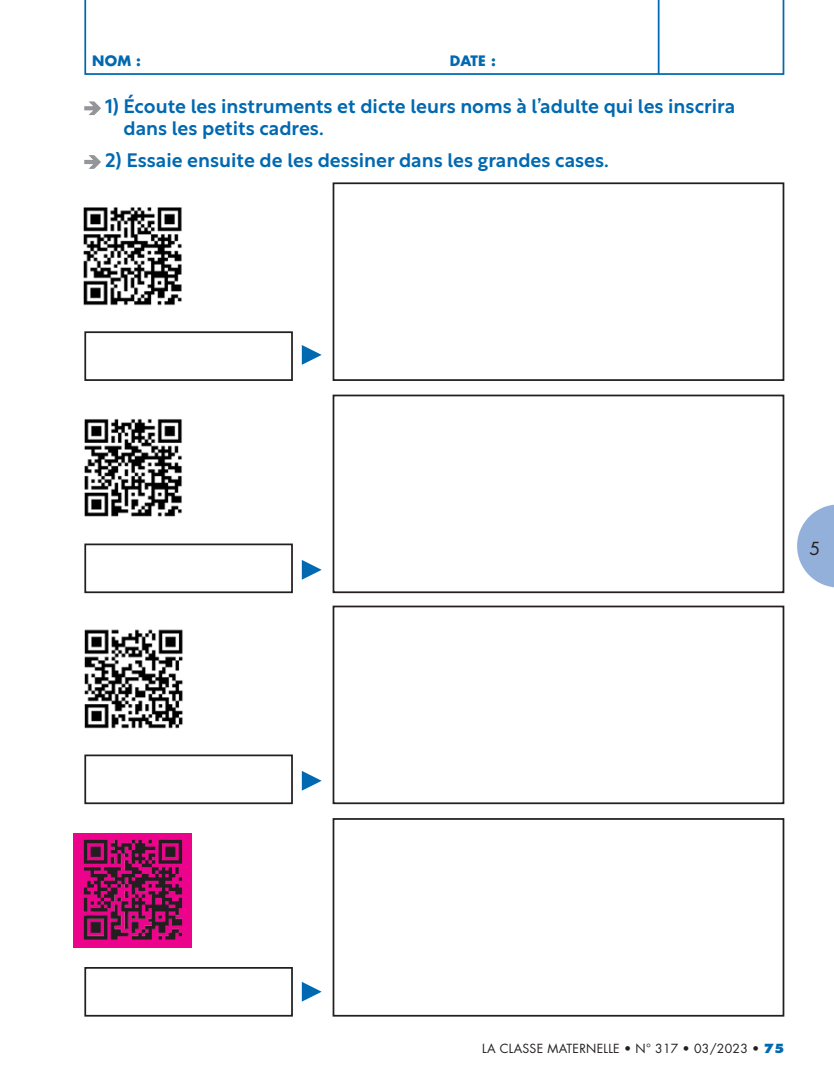
<style>
.page{position:relative;width:834px;height:1092px;background:#fff}
.page>*{position:absolute;margin:0;border:0;box-sizing:border-box;transform-origin:0 0}
.fiche_élève-2022{font:500 19.25px/21.9px "Rustica";color:#0069b1}
.t1{font:17.5px "Futura Std";color:#231f20}
.t2{font:700 14px "Futura Std";letter-spacing:.01em;color:#0069b1}
.t3{font:12.25px "Futura Std";letter-spacing:.02em;color:#231f20}
.s1{font-family:"DIN Pro";font-weight:900;font-size:15.75px;color:#939598}
.s2{font-weight:800;color:#0069b1}
</style>
<div class="page">
<svg style="left:797px;top:504px;width:36px;height:83px"></svg>
<svg style="left:84px;top:0;width:700px;height:75px"></svg>
<hr style="left:657px;top:0;width:2px;height:74px;background:#0069b1">
<img style="left:83px;top:207px;width:99px;height:99px">
<div style="left:84px;top:331px;width:209px;height:50px;border:2px solid #231f20"></div>
<div style="left:332px;top:182px;width:452px;height:199px;border:2px solid #231f20"></div>
<div style="left:332px;top:394px;width:452px;height:199px;border:2px solid #231f20"></div>
<div style="left:332px;top:605px;width:452px;height:199px;border:2px solid #231f20"></div>
<div style="left:332px;top:818px;width:452px;height:198px;border:2px solid #231f20"></div>
<img style="left:73px;top:833px;width:118px;height:114px">
<div style="left:84px;top:966px;width:209px;height:50px;border:2px solid #231f20"></div>
<img style="left:84px;top:629px;width:99px;height:100px">
<div style="left:84px;top:754px;width:209px;height:50px;border:2px solid #231f20"></div>
<img style="left:84px;top:419px;width:98px;height:98px">
<div style="left:84px;top:543px;width:209px;height:50px;border:2px solid #231f20"></div>
<svg style="left:302px;top:345px;width:19px;height:20px"></svg>
<svg style="left:302px;top:560px;width:19px;height:19px"></svg>
<svg style="left:302px;top:771px;width:19px;height:19px"></svg>
<svg style="left:302px;top:982px;width:19px;height:19px"></svg>
<p class="t2" style="left:92px;top:52px;width:50px">NOM :</p>
<p class="t2" style="left:449px;top:52px;width:48px">DATE :</p>
<p class="fiche_élève-2022" style="left:123px;top:93px;width:613px;text-indent:-39px"><span class="s1">→</span> 1) Écoute les instruments et dicte leurs noms à l’adulte qui les inscrira dans les petits cadres.</p>
<p class="fiche_élève-2022" style="left:84px;top:147px;width:526px"><span class="s1">→</span> 2) Essaie ensuite de les dessiner dans les grandes cases.</p>
<p class="t1" style="left:809px;top:538px;width:12px">5</p>
<p class="t3" style="left:482px;top:1040px;width:303px">LA CLASSE MATERNELLE • N° 317 • 03/2023 • <span class="s2">75</span></p>
</div>
